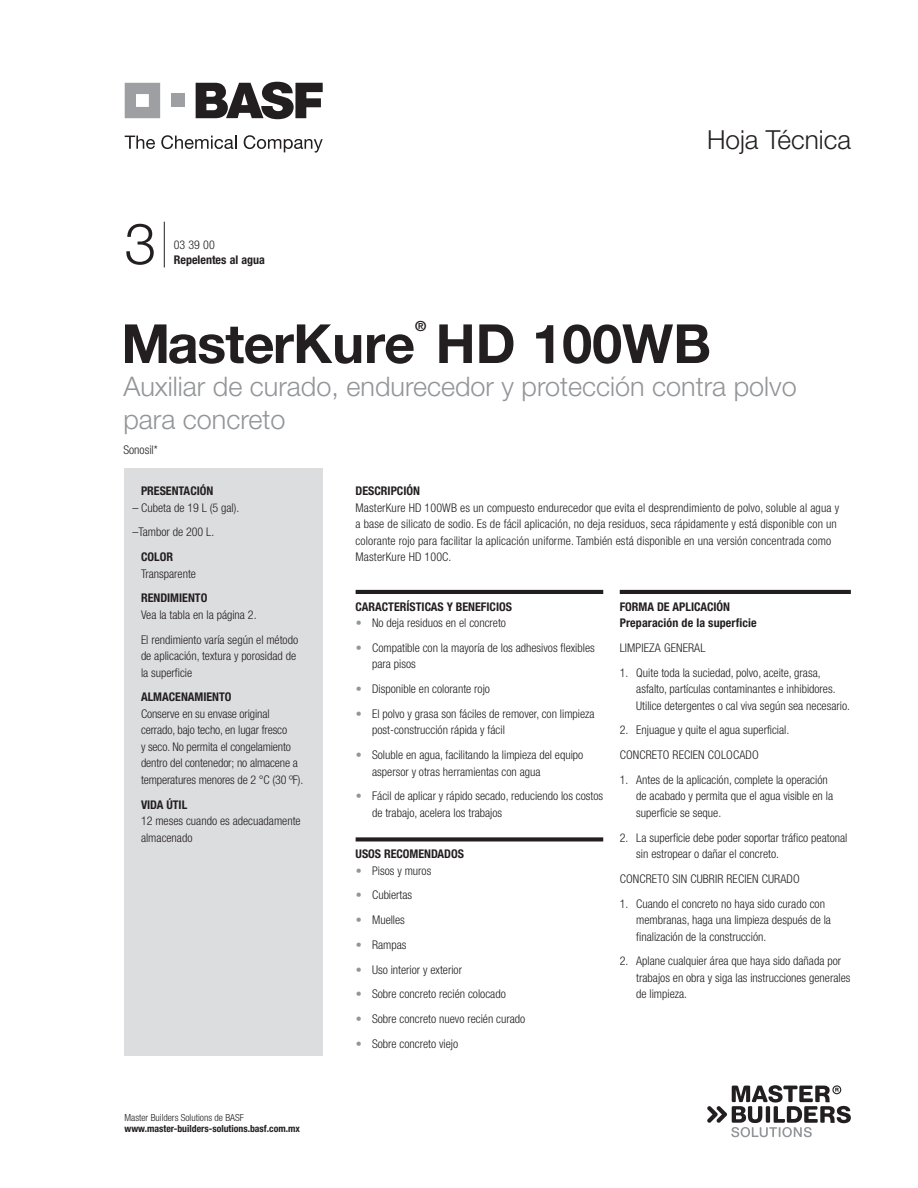
<style>
.page{position:relative;width:918px;height:1188px;background:#fff}
.page>*{position:absolute;margin:0;border:0;box-sizing:border-box;transform-origin:0 0}
.CSI_DIV__Number{font:300 57px "Helvetica Neue LT Std";color:#231f20}
.Product_Name{font:700 54px "Helvetica Neue LT Std";letter-spacing:-.01em;color:#231f20}
.Product_Name_Subhead{font:300 27px/33px "Helvetica Neue LT Std";color:#939598}
.t1{font:300 26.25px "Helvetica Neue LT Std";color:#231f20}
.Product_Name-2{font:700 13.95px "Helvetica Neue LT Std";color:#231f20}
.Body_Copy__Bullets{font:300 condensed 12px/16.5px "Helvetica Neue LT Std";color:#231f20}
.Bullets_Body{font:300 condensed 12px/16.5px "Helvetica Neue LT Std";color:#231f20}
.Body_Copy__Indent{font:300 condensed 12px/16.5px "Helvetica Neue LT Std";letter-spacing:.01em;color:#231f20}
.Side_Block_Body_Copy{font:300 condensed 12px/16.5px "Helvetica Neue LT Std";color:#231f20}
.Headers_with_Rule{font:700 condensed 12px "Helvetica Neue LT Std";color:#231f20}
.Side_Block__Related{font:300 condensed 12px "Helvetica Neue LT Std";color:#231f20}
.Body_Copy__Indent-2{font:700 condensed 12px "Helvetica Neue LT Std";letter-spacing:.01em;color:#231f20}
.CSI_DIV__Main{font:700 condensed 12px "Helvetica Neue LT Std";color:#231f20}
.Side_Block_Body_Copy-2{font:700 condensed 12px "Helvetica Neue LT Std";color:#231f20}
.Product_Name_Subhead-2{font:300 condensed 12px "Helvetica Neue LT Std";color:#231f20}
.CSI_DIV__Main-2{font:300 condensed 12px "Helvetica Neue LT Std";color:#231f20}
.t2{font:700 condensed 9.75px "Helvetica Neue LT Std";color:#231f20}
.t3{font:300 condensed 9.75px "Helvetica Neue LT Std";color:#231f20}
.s1{font-weight:700}
.s2{font-stretch:normal}
.s3{color:#939598}
</style>
<div class="page">
<hr style="left:164px;top:222px;width:1px;height:45px;background:#231f20">
<div style="left:125px;top:469px;width:198px;height:587px;background:#dcdddf"></div>
<hr style="left:356px;top:590px;width:247px;height:4px;background:#231f20">
<div style="left:356px;top:837px;width:247px;height:5px;background:#231f20"></div>
<hr style="left:620px;top:590px;width:231px;height:4px;background:#231f20">
<svg style="left:125px;top:136px;width:30px;height:13px"></svg>
<svg style="left:161px;top:135px;width:75px;height:14px"></svg>
<svg style="left:244px;top:135px;width:79px;height:18px"></svg>
<svg style="left:196px;top:82px;width:127px;height:37px"></svg>
<svg style="left:125px;top:83px;width:35px;height:35px"></svg>
<div style="left:171px;top:94px;width:14px;height:13px;background:#9d9fa2"></div>
<svg style="left:707px;top:1085px;width:144px;height:52px"></svg>
<p class="CSI_DIV__Number" style="left:125px;top:209px;width:33px">3</p>
<p class="CSI_DIV__Main-2" style="left:174px;top:238px;width:42px">03 39 00</p>
<p class="CSI_DIV__Main" style="left:174px;top:252px;width:93px">Repelentes al agua</p>
<h3 class="t1" style="left:707px;top:123px;width:145px">Hoja Técnica</h3>
<p class="Product_Name-2" style="left:415px;top:317px;width:13px">®</p>
<p class="Product_Name" style="left:121px;top:310px;width:591px">MasterKure HD 100WB</p>
<p class="Product_Name_Subhead" style="left:123px;top:369px;width:675px">Auxiliar de curado, endurecedor y protección contra polvo para concreto</p>
<p class="Product_Name_Subhead-2" style="left:123px;top:443px;width:36px">Sonosil*</p>
<p class="Body_Copy__Indent" style="left:356px;top:482px;width:485px"><span class="s1">DESCRIPCIÓN<br></span>MasterKure HD 100WB es un compuesto endurecedor que evita el desprendimiento de polvo, soluble al agua y a base de silicato de sodio. Es de fácil aplicación, no deja residuos, seca rápidamente y está disponible con un colorante rojo para facilitar la aplicación uniforme. También está disponible en una versión concentrada como MasterKure HD 100C.</p>
<p class="Side_Block_Body_Copy-2" style="left:141px;top:483px;width:74px">PRESENTACIÓN</p>
<p class="Side_Block__Related" style="left:132px;top:500px;width:108px">– Cubeta de 19 L (5 gal).</p>
<p class="Side_Block__Related" style="left:132px;top:525px;width:83px">–Tambor de 200 L.</p>
<p class="Side_Block_Body_Copy" style="left:141px;top:548px;width:57px"><span class="s1">COLOR<br></span>Transparente</p>
<p class="Side_Block_Body_Copy" style="left:141px;top:590px;width:117px"><span class="s1">RENDIMIENTO<br></span>Vea la tabla en la página 2.</p>
<p class="Side_Block_Body_Copy" style="left:141px;top:631px;width:159px">El rendimiento varía según el método de aplicación, textura y porosidad de la superficie</p>
<p class="Side_Block_Body_Copy" style="left:141px;top:689px;width:164px"><span class="s1">ALMACENAMIENTO<br></span>Conserve en su envase original cerrado, bajo techo, en lugar fresco<br>y seco. No permita el congelamiento dentro del contenedor; no almacene a temperatures menores de 2 °C (30 <span class="s2">o</span>F).</p>
<p class="Side_Block_Body_Copy" style="left:141px;top:796px;width:161px"><span class="s1">VIDA ÚTIL<br></span>12 meses cuando es adecuadamente almacenado</p>
<p class="Headers_with_Rule" style="left:356px;top:599px;width:158px">CARACTERÍSTICAS Y BENEFICIOS</p>
<p class="Bullets_Body" style="left:356px;top:614px;width:152px"><span class="s3">•</span> No deja residuos en el concreto</p>
<p class="Bullets_Body" style="left:372px;top:639px;width:224px;text-indent:-16px"><span class="s3">•</span> Compatible con la mayoría de los adhesivos flexibles para pisos</p>
<p class="Bullets_Body" style="left:356px;top:680px;width:136px"><span class="s3">•</span> Disponible en colorante rojo</p>
<p class="Bullets_Body" style="left:372px;top:705px;width:224px;text-indent:-16px"><span class="s3">•</span> El polvo y grasa son fáciles de remover, con limpieza post-construcción rápida y fácil</p>
<p class="Bullets_Body" style="left:372px;top:746px;width:213px;text-indent:-16px"><span class="s3">•</span> Soluble en agua, facilitando la limpieza del equipo aspersor y otras herramientas con agua</p>
<p class="Bullets_Body" style="left:372px;top:788px;width:233px;text-indent:-16px"><span class="s3">•</span> Fácil de aplicar y rápido secado, reduciendo los costos de trabajo, acelera los trabajos</p>
<p class="Headers_with_Rule" style="left:356px;top:846px;width:110px">USOS RECOMENDADOS</p>
<p class="Bullets_Body" style="left:356px;top:862px;width:77px"><span class="s3">•</span> Pisos y muros</p>
<p class="Bullets_Body" style="left:356px;top:887px;width:58px"><span class="s3">•</span> Cubiertas</p>
<p class="Bullets_Body" style="left:356px;top:911px;width:51px"><span class="s3">•</span> Muelles</p>
<p class="Bullets_Body" style="left:356px;top:936px;width:52px"><span class="s3">•</span> Rampas</p>
<p class="Bullets_Body" style="left:356px;top:961px;width:108px"><span class="s3">•</span> Uso interior y exterior</p>
<p class="Bullets_Body" style="left:356px;top:986px;width:152px"><span class="s3">•</span> Sobre concreto recién colocado</p>
<p class="Bullets_Body" style="left:356px;top:1010px;width:171px"><span class="s3">•</span> Sobre concreto nuevo recién curado</p>
<p class="Bullets_Body" style="left:356px;top:1035px;width:104px"><span class="s3">•</span> Sobre concreto viejo</p>
<p class="Headers_with_Rule" style="left:620px;top:599px;width:112px">FORMA DE APLICACIÓN</p>
<p class="Body_Copy__Indent-2" style="left:620px;top:615px;width:138px">Preparación de la superficie</p>
<p class="Body_Copy__Indent" style="left:620px;top:639px;width:87px">LIMPIEZA GENERAL</p>
<p class="Body_Copy__Bullets" style="left:636px;top:664px;width:215px;text-indent:-16px">1. Quite toda la suciedad, polvo, aceite, grasa, asfalto, partículas contaminantes e inhibidores.<br>Utilice detergentes o cal viva según sea necesario.</p>
<p class="Body_Copy__Bullets" style="left:620px;top:722px;width:171px">2. Enjuague y quite el agua superficial.</p>
<p class="Body_Copy__Indent" style="left:620px;top:746px;width:140px">CONCRETO RECIEN COLOCADO</p>
<p class="Body_Copy__Bullets" style="left:636px;top:771px;width:198px;text-indent:-16px">1. Antes de la aplicación, complete la operación de acabado y permita que el agua visible en la superficie se seque.</p>
<p class="Body_Copy__Bullets" style="left:636px;top:829px;width:213px;text-indent:-16px">2. La superficie debe poder soportar tráfico peatonal sin estropear o dañar el concreto.</p>
<p class="Body_Copy__Indent" style="left:620px;top:870px;width:181px">CONCRETO SIN CUBRIR RECIEN CURADO</p>
<p class="Body_Copy__Bullets" style="left:636px;top:895px;width:196px;text-indent:-16px">1. Cuando el concreto no haya sido curado con membranas, haga una limpieza después de la finalización de la construcción.</p>
<p class="Body_Copy__Bullets" style="left:636px;top:953px;width:216px;text-indent:-16px">2. Aplane cualquier área que haya sido dañada por trabajos en obra y siga las instrucciones generales de limpieza.</p>
<p class="t3" style="left:125px;top:1112px;width:121px">Master Builders Solutions de BASF</p>
<p class="t2" style="left:125px;top:1123px;width:177px">www.master-builders-solutions.basf.com.mx</p>
</div>
